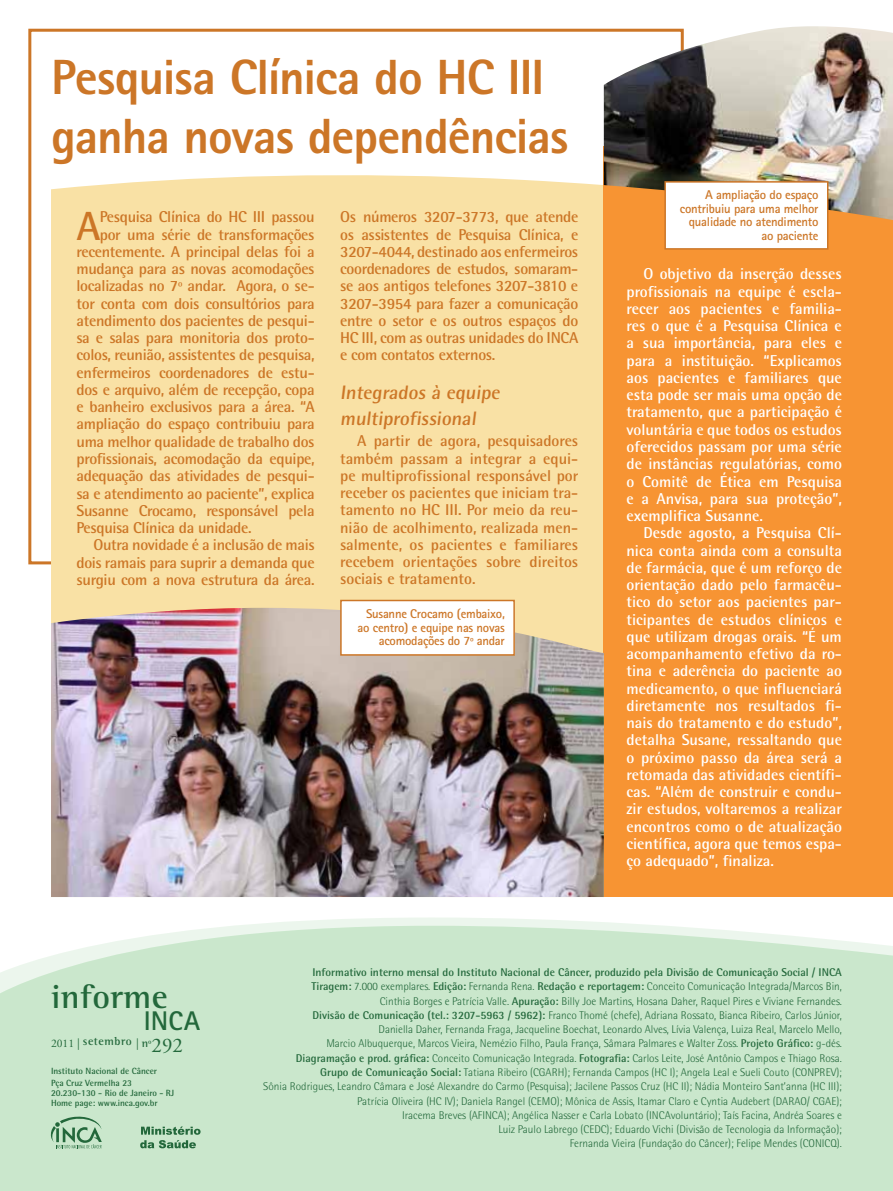
<style>
.page{position:relative;width:893px;height:1191px;background:#fff}
.page>*{position:absolute;margin:0;border:0;box-sizing:border-box;transform-origin:0 0}
.t1{font:800 49.5px/58.5px "Rotis Sans Serif";letter-spacing:-.02em;color:#cc7627}
.t2{font:700 40.8px "Rotis Semi Sans";color:#cc7627}
.t3{font:700 34.05px "Rotis Semi Serif";letter-spacing:.01em;color:#23683b}
.t4{font:700 27px "Rotis Sans Serif";color:#23683b}
.t5{font:700 19.5px/25.5px "Rotis Semi Sans";color:#cc7627}
.t6{font:700 15.75px/17.2px "Rotis Semi Sans";letter-spacing:-.02em;color:#cc7627;text-align:justify}
.t7{font:700 15.75px/17.2px "Rotis Semi Sans";color:#fff;text-align:justify}
.t8{font:700 12.75px/13.5px "Rotis Sans Serif";letter-spacing:-.02em;color:#cc7627;text-align:right}
.t9{font:700 11.55px "Rotis Semi Serif";letter-spacing:.05em;color:#23683b}
.t10{font:300 11.25px/14.2px "Rotis Semi Sans";color:#23683b;text-align:right}
.t11{font:700 9px/11.9px "Rotis Semi Sans";color:#23683b}
.s1{font-family:"Adobe Garamond Pro";font-weight:400}
.s2{font-family:"Adobe Garamond Pro";font-weight:400;font-size:20.85px}
.s3{font-weight:700}
</style>
<div class="page">
<div style="left:51px;top:171px;width:553px;height:405px;background:#f9e1a5"></div>
<svg style="left:0;top:918px;width:893px;height:273px;background:#cde8cf"></svg>
<svg style="left:50px;top:1114px;width:52px;height:34px;background:#9fc6a6"></svg>
<svg style="left:140px;top:1140px;width:56px;height:8px"></svg>
<svg style="left:141px;top:1126px;width:60px;height:8px"></svg>
<div style="left:604px;top:146px;width:289px;height:751px;background:#f79433"></div>
<img style="left:604px;top:26px;width:289px;height:194px">
<div style="left:665px;top:182px;width:163px;height:67px;background:#fff"></div>
<div style="left:664px;top:181px;width:164px;height:69px;border:2px solid #cc7627"></div>
<div style="left:51px;top:576px;width:553px;height:32px;background:#f9e1a5"></div>
<img style="left:51px;top:608px;width:553px;height:289px">
<div style="left:341px;top:600px;width:173px;height:55px;background:#fff"></div>
<div style="left:340px;top:600px;width:175px;height:55px;border:2px solid #cc7627"></div>
<h1 class="t1" style="left:51px;top:47px;width:519px">Pesquisa Clínica do HC III ganha novas dependências</h1>
<h2 class="t2" style="left:77px;top:201px;width:26px">A</h2>
<h3 class="t6" style="left:100px;top:208px;width:216px">Pesquisa Clínica do HC III passou</h3>
<h3 class="t6" style="left:100px;top:225px;width:216px">por uma série de transformações</h3>
<h3 class="t6" style="left:77px;top:243px;width:240px">recentemente. A principal delas foi a</h3>
<h3 class="t6" style="left:77px;top:260px;width:240px">mudança para as novas acomodações</h3>
<h3 class="t6" style="left:77px;top:277px;width:240px">localizadas no 7º andar. Agora, o se-</h3>
<h3 class="t6" style="left:77px;top:294px;width:240px">tor conta com dois consultórios para</h3>
<h3 class="t6" style="left:77px;top:312px;width:240px">atendimento dos pacientes de pesqui-</h3>
<h3 class="t6" style="left:77px;top:329px;width:240px">sa e salas para monitoria dos proto-</h3>
<h3 class="t6" style="left:77px;top:346px;width:240px">colos, reunião, assistentes de pesquisa,</h3>
<h3 class="t6" style="left:77px;top:363px;width:240px">enfermeiros coordenadores de estu-</h3>
<h3 class="t6" style="left:77px;top:381px;width:240px">dos e arquivo, além de recepção, copa</h3>
<h3 class="t6" style="left:77px;top:398px;width:240px">e banheiro exclusivos para a área. “A</h3>
<h3 class="t6" style="left:77px;top:415px;width:240px">ampliação do espaço contribuiu para</h3>
<h3 class="t6" style="left:77px;top:432px;width:240px">uma melhor qualidade de trabalho dos</h3>
<h3 class="t6" style="left:77px;top:450px;width:240px">profissionais, acomodação da equipe,</h3>
<h3 class="t6" style="left:77px;top:467px;width:240px">adequação das atividades de pesqui-</h3>
<h3 class="t6" style="left:77px;top:484px;width:240px">sa e atendimento ao paciente”, explica</h3>
<h3 class="t6" style="left:77px;top:501px;width:240px">Susanne Crocamo, responsável pela</h3>
<h3 class="t6" style="left:77px;top:519px;width:177px">Pesquisa Clínica da unidade.</h3>
<h3 class="t6" style="left:94px;top:536px;width:223px">Outra novidade é a inclusão de mais</h3>
<h3 class="t6" style="left:77px;top:553px;width:240px">dois ramais para suprir a demanda que</h3>
<h3 class="t6" style="left:77px;top:570px;width:240px">surgiu com a nova estrutura da área.</h3>
<p class="t6" style="left:340px;top:208px;width:240px">Os números 3207-3773, que atende os assistentes de Pesquisa Clínica, e 3207-4044, destinado aos enfermeiros coordenadores de estudos, somaram&shy;se aos antigos telefones 3207-3810 e 3207-3954 para fazer a comunicação entre o setor e os outros espaços do HC III, com as outras unidades do INCA e com contatos externos.</p>
<h3 class="t5" style="left:340px;top:380px;width:164px">Integrados à equipe multiprofissional</h3>
<p class="t6" style="left:340px;top:432px;width:240px;text-indent:17px">A partir de agora, pesquisadores também passam a integrar a equi&shy;pe multiprofissional responsável por receber os pacientes que iniciam tra&shy;tamento no HC III. Por meio da reu&shy;nião de acolhimento, realizada men&shy;salmente, os pacientes e familiares recebem orientações sobre direitos sociais e tratamento.</p>
<p class="t8" style="left:358px;top:607px;width:149px">Susanne Crocamo (embaixo, ao centro) e equipe nas novas acomodações do 7º andar</p>
<p class="t8" style="left:680px;top:188px;width:140px">A ampliação do espaço contribuiu para uma melhor qualidade no atendimento ao paciente</p>
<p class="t7" style="left:626px;top:265px;width:217px;text-indent:17px">O objetivo da inserção desses profissionais na equipe é escla&shy;recer aos pacientes e familia&shy;res o que é a Pesquisa Clínica e a sua importância, para eles e para a instituição. “Explicamos aos pacientes e familiares que esta pode ser mais uma opção de tratamento, que a participação é voluntária e que todos os estudos oferecidos passam por uma série de instâncias regulatórias, como o Comitê de Ética em Pesquisa e a Anvisa, para sua proteção”, exemplifica Susanne.</p>
<p class="t7" style="left:626px;top:524px;width:217px;text-indent:17px">Desde agosto, a Pesquisa Clí&shy;nica conta ainda com a consulta de farmácia, que é um reforço de orientação dado pelo farmacêu&shy;tico do setor aos pacientes par&shy;ticipantes de estudos clínicos e que utilizam drogas orais. “É um acompanhamento efetivo da ro&shy;tina e aderência do paciente ao medicamento, o que influenciará diretamente nos resultados fi&shy;nais do tratamento e do estudo”, detalha Susane, ressaltando que o próximo passo da área será a retomada das atividades científi&shy;cas. “Além de construir e condu&shy;zir estudos, voltaremos a realizar encontros como o de atualização científica, agora que temos espa&shy;ço adequado”, finaliza.</p>
<h3 class="t3" style="left:51px;top:976px;width:118px">informe</h3>
<h3 class="t4" style="left:144px;top:1003px;width:58px">INCA</h3>
<p class="t9" style="left:51px;top:1034px;width:133px"><span class="s1">2011 |</span> setembro <span class="s1">|</span> nº<span class="s2">292</span></p>
<p class="t11" style="left:51px;top:1065px;width:108px">Instituto Nacional de Câncer<br>Pça Cruz Vermelha 23</p>
<p class="t11" style="left:51px;top:1088px;width:125px;line-height:9.8px">20.230-130 - Rio de Janeiro - RJ<br>Home page: www.inca.gov.br</p>
<p class="t10" style="left:263px;top:965px;width:580px"><span class="s3">Informativo interno mensal do Instituto Nacional de Câncer, produzido pela Divisão de Comunicação Social / INCA<br>Tiragem:</span> 7.000 exemplares. <span class="s3">Edição:</span> Fernanda Rena. <span class="s3">Redação e reportagem:</span> Conceito Comunicação Integrada/Marcos Bin,<br>Cinthia Borges e Patrícia Valle. <span class="s3">Apuração:</span> Billy Joe Martins, Hosana Daher, Raquel Pires e Viviane Fernandes.<br><span class="s3">Divisão de Comunicação (tel.: 3207-5963 / 5962):</span> Franco Thomé (chefe), Adriana Rossato, Bianca Ribeiro, Carlos Júnior,<br>Daniella Daher, Fernanda Fraga, Jacqueline Boechat, Leonardo Alves, Lívia Valença, Luiza Real, Marcelo Mello,<br>Marcio Albuquerque, Marcos Vieira, Nemézio Filho, Paula França, Sâmara Palmares e Walter Zoss. <span class="s3">Projeto Gráfico:</span> g-dés.<br><span class="s3">Diagramação e prod. gráfica:</span> Conceito Comunicação Integrada. <span class="s3">Fotografia:</span> Carlos Leite, José Antônio Campos e Thiago Rosa.<br><span class="s3">Grupo de Comunicação Social:</span> Tatiana Ribeiro (CGARH); Fernanda Campos (HC I); Angela Leal e Sueli Couto (CONPREV);<br>Sônia Rodrigues, Leandro Câmara e José Alexandre do Carmo (Pesquisa); Jacilene Passos Cruz (HC II); Nádia Monteiro Sant’anna (HC III); Patrícia Oliveira (HC IV); Daniela Rangel (CEMO); Mônica de Assis, Itamar Claro e Cyntia Audebert (DARAO/ CGAE);<br>Iracema Breves (AFINCA); Angélica Nasser e Carla Lobato (INCAvoluntário); Taís Facina, Andréa Soares e<br>Luiz Paulo Labrego (CEDC); Eduardo Vichi (Divisão de Tecnologia da Informação);<br>Fernanda Vieira (Fundação do Câncer); Felipe Mendes (CONICQ).</p>
</div>
